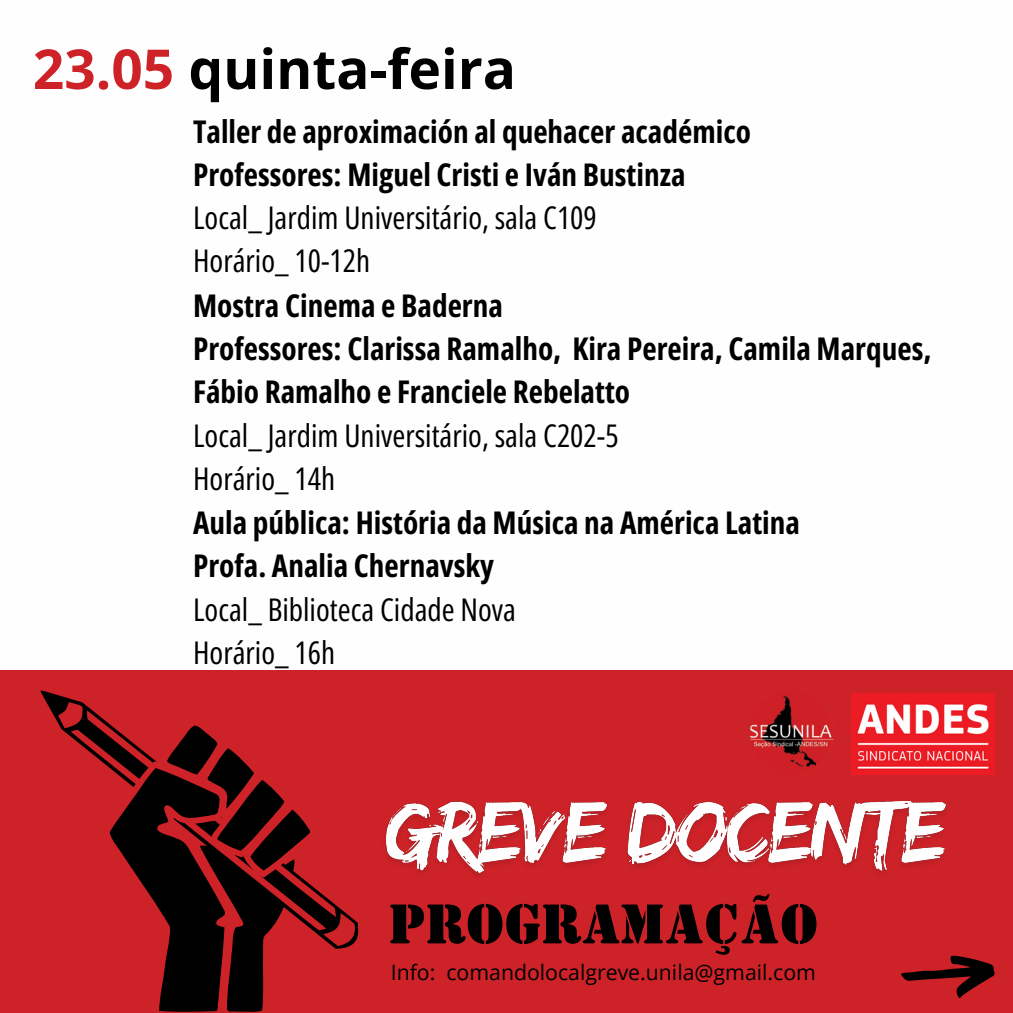
<style>
.page{position:relative;width:1013px;height:1013px;background:#fff}
.page>*{position:absolute;margin:0;border:0;box-sizing:border-box;transform-origin:0 0}
.t1{font:700 55px "Open Sans";color:#000}
.t2{font:55px "Stencil BT";color:#000}
.t3{font:700 31.25px/43.1px "Open Sans Condensed";color:#000}
.t4{font:21.25px "Open Sans";color:#000}
.s1{color:#cd2228}
.s2{font-weight:400}
</style>
<div class="page">
<div style="left:0;top:0;width:1012px;height:1012px;background:#cd2228"></div>
<svg style="left:41px;top:690px;width:317px;height:322px"></svg>
<img style="left:750px;top:690px;width:83px;height:84px;border-radius:50%">
<img style="left:851px;top:694px;width:143px;height:80px">
<svg style="left:901px;top:955px;width:93px;height:43px"></svg>
<div style="left:0;top:0;width:1012px;height:670px;background:#fffefe"></div>
<img style="left:385px;top:800px;width:561px;height:75px">
<h4 class="t1" style="left:33px;top:30px;width:484px"><span class="s1">23.05</span> quinta-feira</h4>
<h4 class="t3" style="left:193px;top:109px;width:559px">Taller de aproximación al quehacer académico Professores: Miguel Cristi e Iván Bustinza <span class="s2">Local_ Jardim Universitário, sala C109<br>Horário_ 10-12h</span></h4>
<h2 class="t3" style="left:193px;top:283px;width:739px">Mostra Cinema e Baderna<br>Professores: Clarissa Ramalho, Kira Pereira, Camila Marques, Fábio Ramalho e Franciele Rebelatto<br><span class="s2">Local_ Jardim Universitário, sala C202-5<br>Horário_ 14h</span></h2>
<p class="t3" style="left:193px;top:500px;width:608px">Aula pública: História da Música na América Latina<br>Profa. Analia Chernavsky<br><span class="s2">Local_ Biblioteca Cidade Nova<br>Horário_ 16h</span></p>
<p class="t2" style="left:389px;top:890px;width:431px">PROGRAMAÇÃO</p>
<p class="t4" style="left:391px;top:957px;width:427px">Info: comandolocalgreve.unila@gmail.com</p>
</div>
